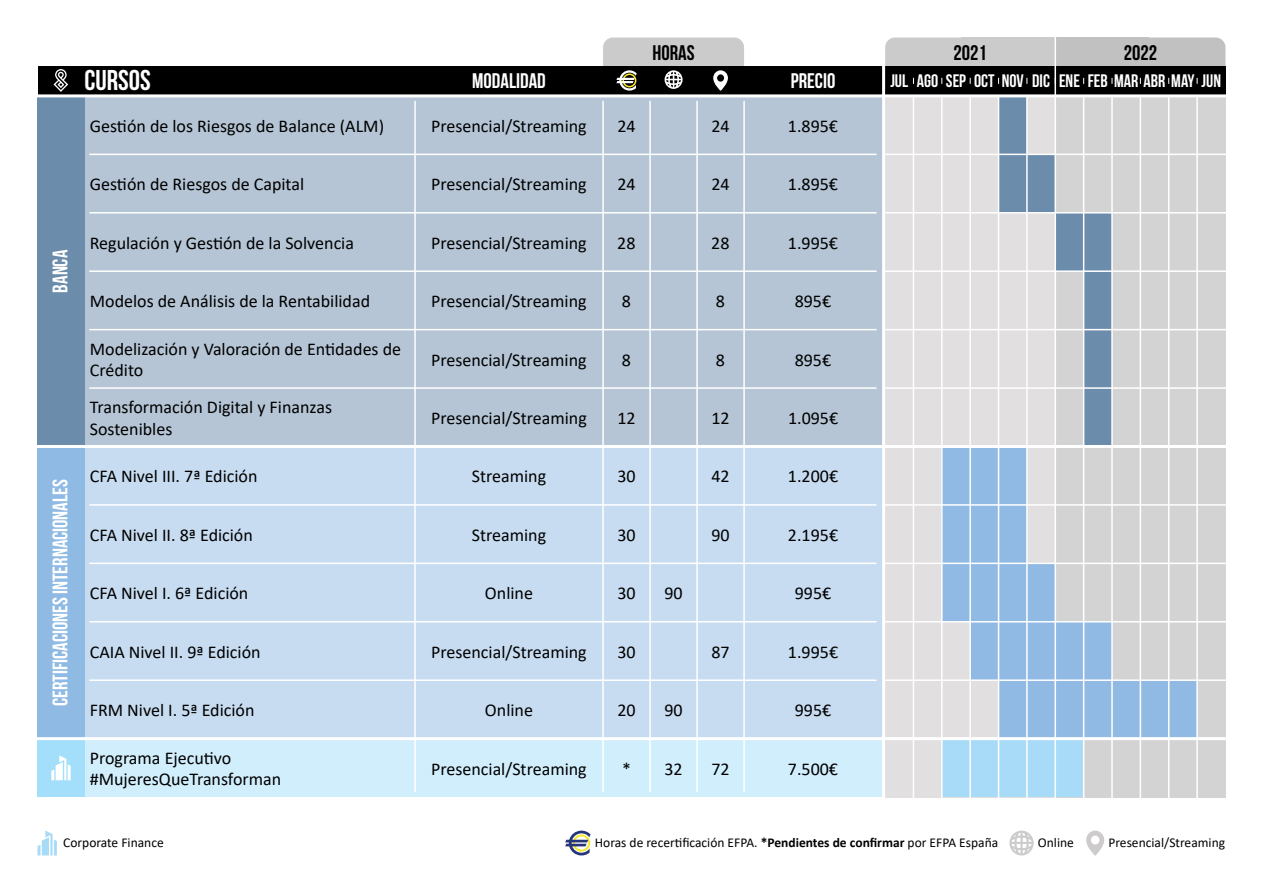
<style>
.page{position:relative;width:1263px;height:893px;background:#fff}
.page>*{position:absolute;margin:0;border:0;box-sizing:border-box;transform-origin:0 0}
.t1{font:700 28.5px "Bebas Neue";color:#fff}
.t2{font:700 21px "Bebas Neue";color:#fff}
.t3{font:700 21px "Bebas Neue";color:#000}
.t4{font:18px/21.6px "Calibri";color:#000}
.t5{font:700 18px "Bebas Neue";color:#fff}
.t6{font:13.5px "Calibri";color:#000}
.s1{font-weight:700}
</style>
<div class="page">
<div style="left:885px;top:96px;width:170px;height:701px;background:#e1dfdf"></div>
<div style="left:1055px;top:38px;width:94px;height:43px;background:#c2c1c1"></div>
<div style="left:961px;top:38px;width:94px;height:43px;background:#cccbcb"></div>
<div style="left:1055px;top:96px;width:170px;height:701px;background:#d4d3d3"></div>
<div style="left:38px;top:67px;width:1187px;height:29px;background:#000"></div>
<svg style="left:603px;top:38px;width:141px;height:53px"></svg>
<svg style="left:54px;top:69px;width:14px;height:23px"></svg>
<svg style="left:885px;top:38px;width:142px;height:46px"></svg>
<svg style="left:1083px;top:38px;width:142px;height:46px"></svg>
<svg style="left:565px;top:831px;width:26px;height:24px"></svg>
<svg style="left:1009px;top:831px;width:25px;height:24px"></svg>
<svg style="left:1086px;top:831px;width:18px;height:24px"></svg>
<div style="left:942px;top:739px;width:142px;height:58px;background:#a7dbf8"></div>
<div style="left:998px;top:96px;width:29px;height:58px;background:#6b8cab"></div>
<div style="left:998px;top:154px;width:57px;height:59px;background:#6b8cab"></div>
<div style="left:1055px;top:213px;width:57px;height:58px;background:#6b8cab"></div>
<div style="left:1084px;top:271px;width:28px;height:175px;background:#6b8cab"></div>
<div style="left:942px;top:446px;width:85px;height:117px;background:#90bae3"></div>
<div style="left:942px;top:563px;width:113px;height:59px;background:#90bae3"></div>
<div style="left:970px;top:622px;width:142px;height:58px;background:#90bae3"></div>
<div style="left:998px;top:680px;width:199px;height:59px;background:#90bae3"></div>
<div style="left:84px;top:739px;width:800px;height:58px;background:#d1eefc"></div>
<div style="left:84px;top:446px;width:800px;height:293px;background:#c7dcf1"></div>
<div style="left:84px;top:96px;width:800px;height:350px;background:#b5c5d5"></div>
<div style="left:38px;top:446px;width:46px;height:293px;background:#8fbae3"></div>
<div style="left:38px;top:739px;width:46px;height:58px;background:#a3defa"></div>
<div style="left:38px;top:96px;width:46px;height:350px;background:#6b8cab"></div>
<hr style="left:28px;top:445px;width:1206px;height:3px;background:#fff">
<hr style="left:28px;top:737px;width:1206px;height:3px;background:#fff">
<hr style="left:882px;top:38px;width:3px;height:763px;background:#fff">
<hr style="left:90px;top:154px;width:786px;height:1px;background:#fff">
<hr style="left:90px;top:212px;width:786px;height:2px;background:#fff">
<hr style="left:90px;top:270px;width:786px;height:2px;background:#fff">
<hr style="left:90px;top:329px;width:786px;height:1px;background:#fff">
<hr style="left:90px;top:387px;width:786px;height:2px;background:#fff">
<hr style="left:90px;top:504px;width:786px;height:2px;background:#fff">
<hr style="left:90px;top:563px;width:786px;height:1px;background:#fff">
<hr style="left:90px;top:679px;width:786px;height:2px;background:#fff">
<hr style="left:414px;top:101px;width:2px;height:691px;background:#fff">
<hr style="left:602px;top:101px;width:2px;height:691px;background:#fff">
<hr style="left:743px;top:101px;width:2px;height:691px;background:#fff">
<hr style="left:696px;top:101px;width:2px;height:691px;background:#fff">
<hr style="left:649px;top:101px;width:2px;height:691px;background:#fff">
<hr style="left:90px;top:621px;width:786px;height:1px;background:#fff">
<hr style="left:913px;top:96px;width:1px;height:702px;background:#fff">
<hr style="left:941px;top:96px;width:1px;height:702px;background:#fff">
<hr style="left:969px;top:96px;width:2px;height:702px;background:#fff">
<hr style="left:998px;top:96px;width:1px;height:702px;background:#fff">
<hr style="left:1026px;top:96px;width:2px;height:702px;background:#fff">
<hr style="left:1083px;top:96px;width:1px;height:702px;background:#fff">
<hr style="left:1111px;top:96px;width:2px;height:702px;background:#fff">
<hr style="left:1140px;top:96px;width:1px;height:702px;background:#fff">
<hr style="left:1168px;top:96px;width:1px;height:702px;background:#fff">
<hr style="left:1196px;top:96px;width:2px;height:702px;background:#fff">
<hr style="left:1054px;top:30px;width:2px;height:768px;background:#fff">
<hr style="left:36px;top:94px;width:1191px;height:3px;background:#fff">
<hr style="left:884px;top:504px;width:355px;height:2px;background:#fff">
<hr style="left:884px;top:563px;width:355px;height:1px;background:#fff">
<hr style="left:884px;top:621px;width:355px;height:1px;background:#fff">
<hr style="left:883px;top:679px;width:355px;height:2px;background:#fff">
<hr style="left:884px;top:387px;width:355px;height:2px;background:#fff">
<hr style="left:884px;top:329px;width:355px;height:1px;background:#fff">
<hr style="left:884px;top:270px;width:355px;height:2px;background:#fff">
<hr style="left:884px;top:212px;width:355px;height:2px;background:#fff">
<hr style="left:884px;top:154px;width:355px;height:1px;background:#fff">
<svg style="left:38px;top:831px;width:19px;height:24px"></svg>
<svg style="left:51px;top:755px;width:20px;height:25px"></svg>
<p class="t2" style="left:49px;top:293px;width:44px;rotate:-90deg">BANCA</p>
<p class="t2" style="left:49px;top:706px;width:228px;rotate:-90deg">CERTIFICACIONES INTERNACIONALES</p>
<p class="t3" style="left:652px;top:41px;width:44px">HORAS</p>
<h1 class="t1" style="left:84px;top:65px;width:68px">CURSOS</h1>
<p class="t2" style="left:472px;top:69px;width:75px">MODALIDAD</p>
<p class="t2" style="left:791px;top:69px;width:46px">PRECIO</p>
<p class="t4" style="left:90px;top:115px;width:296px">Gestión de los Riesgos de Balance (ALM)</p>
<p class="t4" style="left:431px;top:115px;width:157px">Presencial/Streaming</p>
<p class="t4" style="left:617px;top:115px;width:20px">24</p>
<p class="t4" style="left:711px;top:115px;width:20px">24</p>
<p class="t4" style="left:788px;top:115px;width:52px">1.895€</p>
<p class="t4" style="left:90px;top:173px;width:216px">Gestión de Riesgos de Capital</p>
<p class="t4" style="left:431px;top:173px;width:157px">Presencial/Streaming</p>
<p class="t4" style="left:617px;top:173px;width:20px">24</p>
<p class="t4" style="left:711px;top:173px;width:20px">24</p>
<p class="t4" style="left:788px;top:173px;width:52px">1.895€</p>
<p class="t4" style="left:90px;top:231px;width:266px">Regulación y Gestión de la Solvencia</p>
<p class="t4" style="left:431px;top:232px;width:157px">Presencial/Streaming</p>
<p class="t4" style="left:617px;top:232px;width:20px">28</p>
<p class="t4" style="left:711px;top:232px;width:20px">28</p>
<p class="t4" style="left:788px;top:232px;width:52px">1.995€</p>
<p class="t4" style="left:90px;top:290px;width:282px">Modelos de Análisis de la Rentabilidad</p>
<p class="t4" style="left:431px;top:290px;width:157px">Presencial/Streaming</p>
<p class="t4" style="left:622px;top:290px;width:11px">8</p>
<p class="t4" style="left:716px;top:290px;width:11px">8</p>
<p class="t4" style="left:795px;top:290px;width:38px">895€</p>
<p class="t4" style="left:90px;top:338px;width:313px">Modelización y Valoración de Entidades de<br>Crédito</p>
<p class="t4" style="left:431px;top:348px;width:157px">Presencial/Streaming</p>
<p class="t4" style="left:622px;top:348px;width:11px">8</p>
<p class="t4" style="left:716px;top:348px;width:11px">8</p>
<p class="t4" style="left:795px;top:348px;width:38px">895€</p>
<p class="t4" style="left:90px;top:396px;width:244px">Transformación Digital y Finanzas<br>Sostenibles</p>
<p class="t4" style="left:431px;top:407px;width:157px">Presencial/Streaming</p>
<p class="t4" style="left:617px;top:407px;width:20px">12</p>
<p class="t4" style="left:711px;top:407px;width:20px">12</p>
<p class="t4" style="left:788px;top:407px;width:52px">1.095€</p>
<p class="t4" style="left:90px;top:465px;width:169px">CFA Nivel III. 7ª Edición</p>
<p class="t4" style="left:472px;top:465px;width:76px">Streaming</p>
<p class="t4" style="left:617px;top:465px;width:20px">30</p>
<p class="t4" style="left:711px;top:465px;width:20px">42</p>
<p class="t4" style="left:788px;top:465px;width:52px">1.200€</p>
<p class="t4" style="left:90px;top:524px;width:165px">CFA Nivel II. 8ª Edición</p>
<p class="t4" style="left:472px;top:524px;width:76px">Streaming</p>
<p class="t4" style="left:617px;top:524px;width:20px">30</p>
<p class="t4" style="left:711px;top:524px;width:20px">90</p>
<p class="t4" style="left:788px;top:524px;width:52px">2.195€</p>
<p class="t4" style="left:90px;top:582px;width:160px">CFA Nivel I. 6ª Edición</p>
<p class="t4" style="left:485px;top:582px;width:50px">Online</p>
<p class="t4" style="left:617px;top:582px;width:20px">30</p>
<p class="t4" style="left:664px;top:582px;width:20px">90</p>
<p class="t4" style="left:795px;top:582px;width:38px">995€</p>
<p class="t4" style="left:90px;top:640px;width:172px">CAIA Nivel II. 9ª Edición</p>
<p class="t4" style="left:431px;top:640px;width:157px">Presencial/Streaming</p>
<p class="t4" style="left:617px;top:640px;width:20px">30</p>
<p class="t4" style="left:711px;top:640px;width:20px">87</p>
<p class="t4" style="left:788px;top:640px;width:52px">1.995€</p>
<p class="t4" style="left:90px;top:699px;width:166px">FRM Nivel I. 5ª Edición</p>
<p class="t4" style="left:485px;top:699px;width:50px">Online</p>
<p class="t4" style="left:617px;top:699px;width:20px">20</p>
<p class="t4" style="left:664px;top:699px;width:20px">90</p>
<p class="t4" style="left:795px;top:699px;width:38px">995€</p>
<p class="t4" style="left:90px;top:746px;width:193px">Programa Ejecutivo #MujeresQueTransforman</p>
<p class="t4" style="left:431px;top:757px;width:157px">Presencial/Streaming</p>
<p class="t4" style="left:622px;top:757px;width:62px">* 32</p>
<p class="t4" style="left:711px;top:757px;width:20px">72</p>
<p class="t4" style="left:788px;top:757px;width:52px">7.500€</p>
<p class="t3" style="left:953px;top:41px;width:35px">2021</p>
<p class="t3" style="left:1124px;top:41px;width:35px">2022</p>
<p class="t5" style="left:890px;top:71px;width:332px">JUL AGO SEP OCT NOV DIC ENE FEB MAR ABR MAY JUN</p>
<p class="t6" style="left:63px;top:833px;width:102px">Corporate Finance</p>
<p class="t6" style="left:595px;top:833px;width:405px">Horas de recertificación EFPA. <span class="s1">*Pendientes de confirmar</span> por EFPA España</p>
<p class="t6" style="left:1038px;top:833px;width:38px">Online</p>
<p class="t6" style="left:1108px;top:833px;width:118px">Presencial/Streaming</p>
</div>
